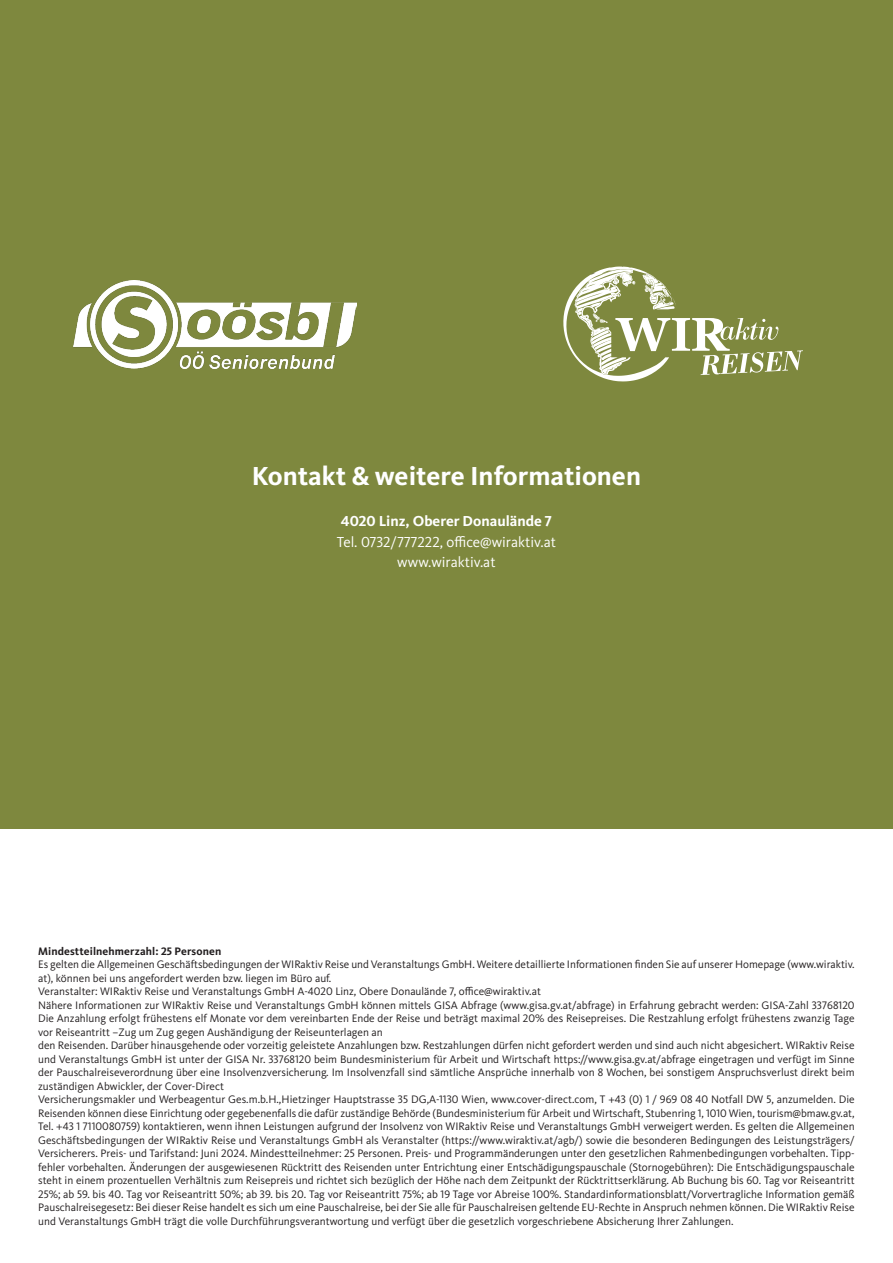
<style>
.page{position:relative;width:893px;height:1263px;background:#fff}
.page>*{position:absolute;margin:0;border:0;box-sizing:border-box;transform-origin:0 0}
.t1{font:700 27px "Kievit OT";color:#fff}
.t2{font:15px/20.5px "Kievit OT";color:#fff;text-align:center}
.t3{font:700 15px "Kievit OT";color:#fff}
.t4{font:11.25px/13.5px "Kievit OT";color:#231f20}
.t5{font:700 11.25px "Kievit OT";letter-spacing:.01em;color:#231f20}
</style>
<div class="page">
<div style="left:0;top:0;width:893px;height:829px;background:#7e883e"></div>
<svg style="left:563px;top:267px;width:240px;height:114px"></svg>
<img style="left:74px;top:280px;width:282px;height:88px">
<h1 class="t1" style="left:252px;top:461px;width:391px">Kontakt &amp; weitere Informationen</h1>
<h2 class="t3" style="left:341px;top:513px;width:213px">4020 Linz, Oberer Donaulände 7</h2>
<h2 class="t2" style="left:337px;top:532px;width:221px">Tel. 0732/777222, office@wiraktiv.at www.wiraktiv.at</h2>
<p class="t5" style="left:38px;top:944px;width:185px">Mindestteilnehmerzahl: 25 Personen</p>
<p class="t4" style="left:38px;top:958px;width:818px">Es gelten die Allgemeinen Geschäftsbedingungen der WIRaktiv Reise und Veranstaltungs GmbH. Weitere detaillierte Informationen finden Sie auf unserer Homepage (www.wiraktiv. at), können bei uns angefordert werden bzw. liegen im Büro auf.<br>Veranstalter: WIRaktiv Reise und Veranstaltungs GmbH A-4020 Linz, Obere Donaulände 7, office@wiraktiv.at<br>Nähere Informationen zur WIRaktiv Reise und Veranstaltungs GmbH können mittels GISA Abfrage (www.gisa.gv.at/abfrage) in Erfahrung gebracht werden: GISA-Zahl 33768120<br>Die Anzahlung erfolgt frühestens elf Monate vor dem vereinbarten Ende der Reise und beträgt maximal 20% des Reisepreises. Die Restzahlung erfolgt frühestens zwanzig Tage vor Reiseantritt –Zug um Zug gegen Aushändigung der Reiseunterlagen an<br>den Reisenden. Darüber hinausgehende oder vorzeitig geleistete Anzahlungen bzw. Restzahlungen dürfen nicht gefordert werden und sind auch nicht abgesichert. WIRaktiv Reise und Veranstaltungs GmbH ist unter der GISA Nr. 33768120 beim Bundesministerium für Arbeit und Wirtschaft https://www.gisa.gv.at/abfrage eingetragen und verfügt im Sinne der Pauschalreiseverordnung über eine Insolvenzversicherung. Im Insolvenzfall sind sämtliche Ansprüche innerhalb von 8 Wochen, bei sonstigem Anspruchsverlust direkt beim zuständigen Abwickler, der Cover-Direct<br>Versicherungsmakler und Werbeagentur Ges.m.b.H.,Hietzinger Hauptstrasse 35 DG,A-1130 Wien, www.cover-direct.com, T +43 (0) 1 / 969 08 40 Notfall DW 5, anzumelden. Die Reisenden können diese Einrichtung oder gegebenenfalls die dafür zuständige Behörde (Bundesministerium für Arbeit und Wirtschaft, Stubenring 1, 1010 Wien, tourism@bmaw.gv.at, Tel. +43 1 7110080759) kontaktieren, wenn ihnen Leistungen aufgrund der Insolvenz von WIRaktiv Reise und Veranstaltungs GmbH verweigert werden. Es gelten die Allgemeinen Geschäftsbedingungen der WIRaktiv Reise und Veranstaltungs GmbH als Veranstalter (https://www.wiraktiv.at/agb/) sowie die besonderen Bedingungen des Leistungsträgers/ Versicherers. Preis- und Tarifstand: Juni 2024. Mindestteilnehmer: 25 Personen. Preis- und Programmänderungen unter den gesetzlichen Rahmenbedingungen vorbehalten. Tipp&shy;fehler vorbehalten. Änderungen der ausgewiesenen Rücktritt des Reisenden unter Entrichtung einer Entschädigungspauschale (Stornogebühren): Die Entschädigungspauschale steht in einem prozentuellen Verhältnis zum Reisepreis und richtet sich bezüglich der Höhe nach dem Zeitpunkt der Rücktrittserklärung. Ab Buchung bis 60. Tag vor Reiseantritt 25%; ab 59. bis 40. Tag vor Reiseantritt 50%; ab 39. bis 20. Tag vor Reiseantritt 75%; ab 19 Tage vor Abreise 100%. Standardinformationsblatt/Vorvertragliche Information gemäß Pauschalreisegesetz: Bei dieser Reise handelt es sich um eine Pauschalreise, bei der Sie alle für Pauschalreisen geltende EU-Rechte in Anspruch nehmen können. Die WIRaktiv Reise und Veranstaltungs GmbH trägt die volle Durchführungsverantwortung und verfügt über die gesetzlich vorgeschriebene Absicherung Ihrer Zahlungen.</p>
</div>
